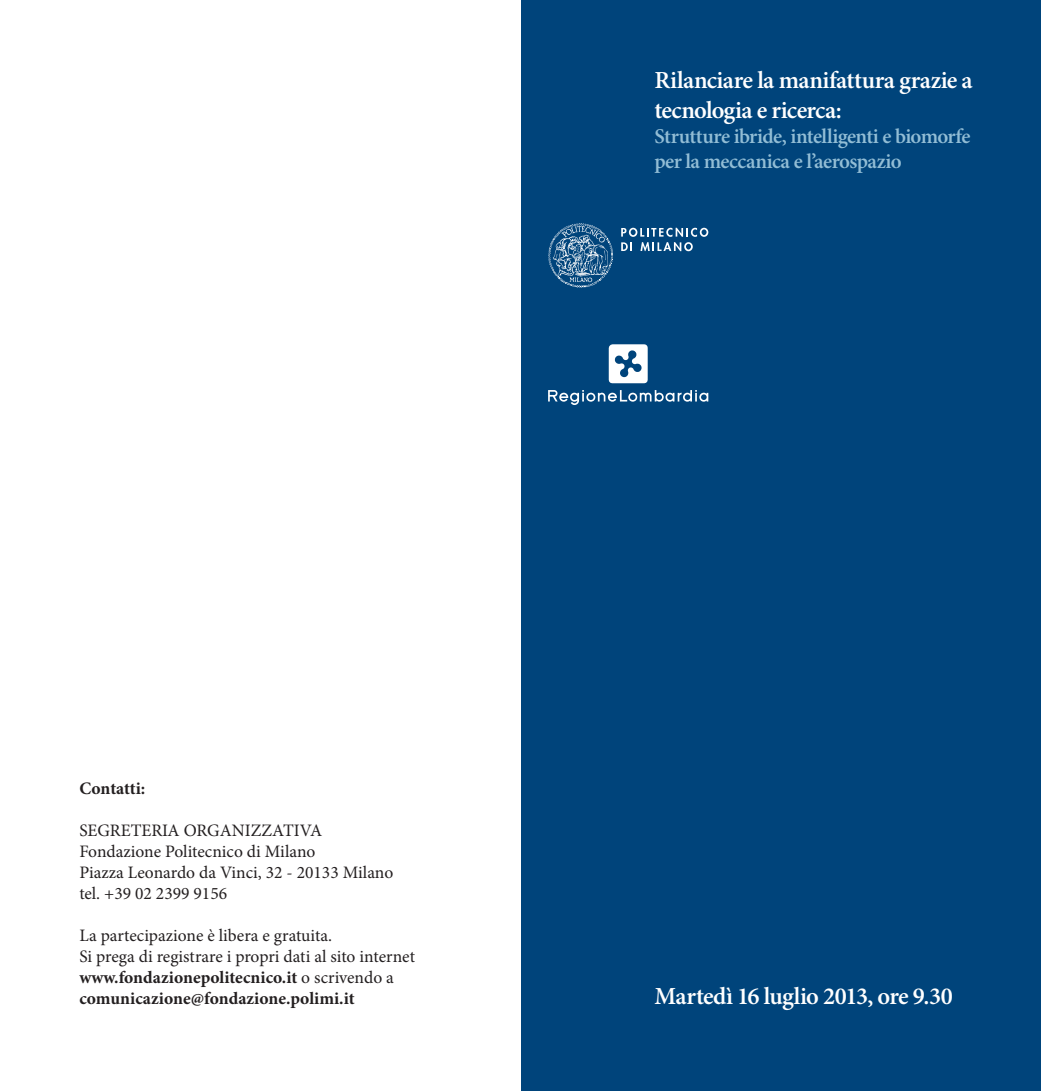
<style>
.page{position:relative;width:1042px;height:1092px;background:#fff}
.page>*{position:absolute;margin:0;border:0;box-sizing:border-box;transform-origin:0 0}
.t1{font:600 24.5px/29.4px "Minion Pro";letter-spacing:-.025em;color:#fff}
.t2{font:600 21px/25.2px "Minion Pro";letter-spacing:-.03em;color:#92bdd5}
.t3{font:17.5px "Minion Pro";color:#231f20}
.t4{font:700 17.5px "Minion Pro";color:#231f20}
.s1{font-weight:400}
</style>
<div class="page">
<div style="left:522px;top:1px;width:519px;height:1089px;background:#00447b"></div>
<svg style="left:548px;top:223px;width:65px;height:64px"></svg>
<svg style="left:621px;top:228px;width:87px;height:23px"></svg>
<svg style="left:609px;top:344px;width:39px;height:39px"></svg>
<svg style="left:548px;top:390px;width:160px;height:15px"></svg>
<p class="t1" style="left:654px;top:67px;width:320px">Rilanciare la manifattura grazie a tecnologia e ricerca:</p>
<p class="t2" style="left:654px;top:124px;width:317px">Strutture ibride, intelligenti e biomorfe per la meccanica e l’aerospazio</p>
<p class="t4" style="left:79px;top:777px;width:67px">Contatti:</p>
<p class="t3" style="left:79px;top:818px;width:244px">SEGRETERIA ORGANIZZATIVA</p>
<p class="t3" style="left:79px;top:839px;width:238px">Fondazione Politecnico di Milano</p>
<p class="t3" style="left:79px;top:860px;width:315px">Piazza Leonardo da Vinci, 32 - 20133 Milano</p>
<p class="t3" style="left:79px;top:881px;width:149px">tel. +39 02 2399 9156</p>
<p class="t3" style="left:79px;top:923px;width:254px">La partecipazione è libera e gratuita.</p>
<p class="t3" style="left:79px;top:944px;width:337px">Si prega di registrare i propri dati al sito internet</p>
<p class="t4" style="left:79px;top:966px;width:316px">www.fondazionepolitecnico.it <span class="s1">o scrivendo a</span></p>
<p class="t4" style="left:79px;top:987px;width:277px">comunicazione@fondazione.polimi.it</p>
<p class="t1" style="left:654px;top:982px;width:300px">Martedì 16 luglio 2013, ore 9.30</p>
</div>
